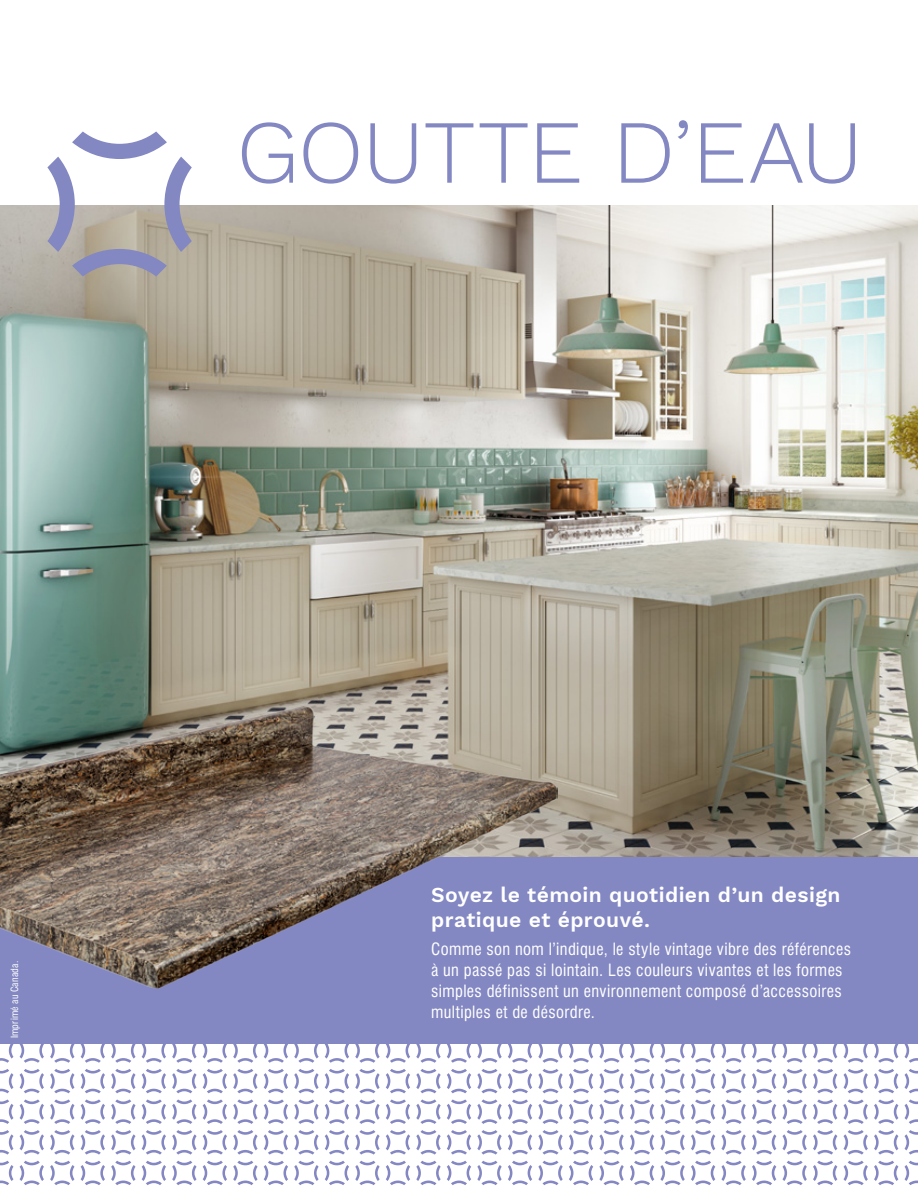
<style>
.page{position:relative;width:918px;height:1188px;background:#fff}
.page>*{position:absolute;margin:0;border:0;box-sizing:border-box;transform-origin:0 0}
.t1{font:300 90px "Work Sans";letter-spacing:-.02em;color:#8387c2}
.t2{font:600 21px/25.2px "Work Sans";letter-spacing:.02em;color:#fff}
.t3{font:condensed 16.5px/21px "Swiss 721 BT";letter-spacing:.025em;color:#fff}
.t4{font:condensed 9.75px "Swiss 721 BT";letter-spacing:.025em;color:#fff}
</style>
<div class="page">
<img style="left:0;top:205px;width:918px;height:653px">
<div style="left:0;top:858px;width:918px;height:200px;background:#8387c2"></div>
<img style="left:0;top:706px;width:558px;height:283px">
<div style="left:0;top:1045px;width:918px;height:143px;background:#fff"></div>
<svg style="left:0;top:1045px;width:13px;height:18px"></svg>
<svg style="left:20px;top:1045px;width:24px;height:18px"></svg>
<svg style="left:50px;top:1045px;width:24px;height:18px"></svg>
<svg style="left:81px;top:1045px;width:24px;height:18px"></svg>
<svg style="left:111px;top:1045px;width:25px;height:18px"></svg>
<svg style="left:142px;top:1045px;width:24px;height:18px"></svg>
<svg style="left:172px;top:1045px;width:25px;height:18px"></svg>
<svg style="left:203px;top:1045px;width:24px;height:18px"></svg>
<svg style="left:233px;top:1045px;width:25px;height:18px"></svg>
<svg style="left:264px;top:1045px;width:24px;height:18px"></svg>
<svg style="left:294px;top:1045px;width:25px;height:18px"></svg>
<svg style="left:325px;top:1045px;width:24px;height:18px"></svg>
<svg style="left:355px;top:1045px;width:25px;height:18px"></svg>
<svg style="left:386px;top:1045px;width:24px;height:18px"></svg>
<svg style="left:416px;top:1045px;width:25px;height:18px"></svg>
<svg style="left:447px;top:1045px;width:24px;height:18px"></svg>
<svg style="left:477px;top:1045px;width:25px;height:18px"></svg>
<svg style="left:508px;top:1045px;width:24px;height:18px"></svg>
<svg style="left:538px;top:1045px;width:25px;height:18px"></svg>
<svg style="left:569px;top:1045px;width:24px;height:18px"></svg>
<svg style="left:599px;top:1045px;width:25px;height:18px"></svg>
<svg style="left:630px;top:1045px;width:24px;height:18px"></svg>
<svg style="left:660px;top:1045px;width:25px;height:18px"></svg>
<svg style="left:691px;top:1045px;width:24px;height:18px"></svg>
<svg style="left:721px;top:1045px;width:25px;height:18px"></svg>
<svg style="left:752px;top:1045px;width:24px;height:18px"></svg>
<svg style="left:782px;top:1045px;width:25px;height:18px"></svg>
<svg style="left:813px;top:1045px;width:24px;height:18px"></svg>
<svg style="left:844px;top:1045px;width:24px;height:18px"></svg>
<svg style="left:874px;top:1045px;width:24px;height:18px"></svg>
<svg style="left:905px;top:1045px;width:13px;height:18px"></svg>
<svg style="left:0;top:1069px;width:13px;height:24px"></svg>
<svg style="left:20px;top:1069px;width:24px;height:24px"></svg>
<svg style="left:50px;top:1069px;width:24px;height:24px"></svg>
<svg style="left:81px;top:1069px;width:24px;height:24px"></svg>
<svg style="left:111px;top:1069px;width:25px;height:24px"></svg>
<svg style="left:142px;top:1069px;width:24px;height:24px"></svg>
<svg style="left:172px;top:1069px;width:25px;height:24px"></svg>
<svg style="left:203px;top:1069px;width:24px;height:24px"></svg>
<svg style="left:233px;top:1069px;width:25px;height:24px"></svg>
<svg style="left:264px;top:1069px;width:24px;height:24px"></svg>
<svg style="left:294px;top:1069px;width:25px;height:24px"></svg>
<svg style="left:325px;top:1069px;width:24px;height:24px"></svg>
<svg style="left:355px;top:1069px;width:25px;height:24px"></svg>
<svg style="left:386px;top:1069px;width:24px;height:24px"></svg>
<svg style="left:416px;top:1069px;width:25px;height:24px"></svg>
<svg style="left:447px;top:1069px;width:24px;height:24px"></svg>
<svg style="left:477px;top:1069px;width:25px;height:24px"></svg>
<svg style="left:508px;top:1069px;width:24px;height:24px"></svg>
<svg style="left:538px;top:1069px;width:25px;height:24px"></svg>
<svg style="left:569px;top:1069px;width:24px;height:24px"></svg>
<svg style="left:599px;top:1069px;width:25px;height:24px"></svg>
<svg style="left:630px;top:1069px;width:24px;height:24px"></svg>
<svg style="left:660px;top:1069px;width:25px;height:24px"></svg>
<svg style="left:691px;top:1069px;width:24px;height:24px"></svg>
<svg style="left:721px;top:1069px;width:25px;height:24px"></svg>
<svg style="left:752px;top:1069px;width:24px;height:24px"></svg>
<svg style="left:782px;top:1069px;width:25px;height:24px"></svg>
<svg style="left:813px;top:1069px;width:24px;height:24px"></svg>
<svg style="left:844px;top:1069px;width:24px;height:24px"></svg>
<svg style="left:874px;top:1069px;width:24px;height:24px"></svg>
<svg style="left:905px;top:1069px;width:13px;height:24px"></svg>
<svg style="left:0;top:1099px;width:13px;height:25px"></svg>
<svg style="left:20px;top:1099px;width:24px;height:25px"></svg>
<svg style="left:50px;top:1099px;width:24px;height:25px"></svg>
<svg style="left:81px;top:1099px;width:24px;height:25px"></svg>
<svg style="left:111px;top:1099px;width:25px;height:25px"></svg>
<svg style="left:142px;top:1099px;width:24px;height:25px"></svg>
<svg style="left:172px;top:1099px;width:25px;height:25px"></svg>
<svg style="left:203px;top:1099px;width:24px;height:25px"></svg>
<svg style="left:233px;top:1099px;width:25px;height:25px"></svg>
<svg style="left:264px;top:1099px;width:24px;height:25px"></svg>
<svg style="left:294px;top:1099px;width:25px;height:25px"></svg>
<svg style="left:325px;top:1099px;width:24px;height:25px"></svg>
<svg style="left:355px;top:1099px;width:25px;height:25px"></svg>
<svg style="left:386px;top:1099px;width:24px;height:25px"></svg>
<svg style="left:416px;top:1099px;width:25px;height:25px"></svg>
<svg style="left:447px;top:1099px;width:24px;height:25px"></svg>
<svg style="left:477px;top:1099px;width:25px;height:25px"></svg>
<svg style="left:508px;top:1099px;width:24px;height:25px"></svg>
<svg style="left:538px;top:1099px;width:25px;height:25px"></svg>
<svg style="left:569px;top:1099px;width:24px;height:25px"></svg>
<svg style="left:599px;top:1099px;width:25px;height:25px"></svg>
<svg style="left:630px;top:1099px;width:24px;height:25px"></svg>
<svg style="left:660px;top:1099px;width:25px;height:25px"></svg>
<svg style="left:691px;top:1099px;width:24px;height:25px"></svg>
<svg style="left:721px;top:1099px;width:25px;height:25px"></svg>
<svg style="left:752px;top:1099px;width:24px;height:25px"></svg>
<svg style="left:782px;top:1099px;width:25px;height:25px"></svg>
<svg style="left:813px;top:1099px;width:24px;height:25px"></svg>
<svg style="left:844px;top:1099px;width:24px;height:25px"></svg>
<svg style="left:874px;top:1099px;width:24px;height:25px"></svg>
<svg style="left:905px;top:1099px;width:13px;height:25px"></svg>
<svg style="left:0;top:1130px;width:13px;height:25px"></svg>
<svg style="left:20px;top:1130px;width:24px;height:25px"></svg>
<svg style="left:50px;top:1130px;width:24px;height:25px"></svg>
<svg style="left:81px;top:1130px;width:24px;height:25px"></svg>
<svg style="left:111px;top:1130px;width:25px;height:25px"></svg>
<svg style="left:142px;top:1130px;width:24px;height:25px"></svg>
<svg style="left:172px;top:1130px;width:25px;height:25px"></svg>
<svg style="left:203px;top:1130px;width:24px;height:25px"></svg>
<svg style="left:233px;top:1130px;width:25px;height:25px"></svg>
<svg style="left:264px;top:1130px;width:24px;height:25px"></svg>
<svg style="left:294px;top:1130px;width:25px;height:25px"></svg>
<svg style="left:325px;top:1130px;width:24px;height:25px"></svg>
<svg style="left:355px;top:1130px;width:25px;height:25px"></svg>
<svg style="left:386px;top:1130px;width:24px;height:25px"></svg>
<svg style="left:416px;top:1130px;width:25px;height:25px"></svg>
<svg style="left:447px;top:1130px;width:24px;height:25px"></svg>
<svg style="left:477px;top:1130px;width:25px;height:25px"></svg>
<svg style="left:508px;top:1130px;width:24px;height:25px"></svg>
<svg style="left:538px;top:1130px;width:25px;height:25px"></svg>
<svg style="left:569px;top:1130px;width:24px;height:25px"></svg>
<svg style="left:599px;top:1130px;width:25px;height:25px"></svg>
<svg style="left:630px;top:1130px;width:24px;height:25px"></svg>
<svg style="left:660px;top:1130px;width:25px;height:25px"></svg>
<svg style="left:691px;top:1130px;width:24px;height:25px"></svg>
<svg style="left:721px;top:1130px;width:25px;height:25px"></svg>
<svg style="left:752px;top:1130px;width:24px;height:25px"></svg>
<svg style="left:782px;top:1130px;width:25px;height:25px"></svg>
<svg style="left:813px;top:1130px;width:24px;height:25px"></svg>
<svg style="left:844px;top:1130px;width:24px;height:25px"></svg>
<svg style="left:874px;top:1130px;width:24px;height:25px"></svg>
<svg style="left:905px;top:1130px;width:13px;height:25px"></svg>
<svg style="left:0;top:1161px;width:13px;height:24px"></svg>
<svg style="left:20px;top:1161px;width:24px;height:24px"></svg>
<svg style="left:50px;top:1161px;width:24px;height:24px"></svg>
<svg style="left:81px;top:1161px;width:24px;height:24px"></svg>
<svg style="left:111px;top:1161px;width:25px;height:24px"></svg>
<svg style="left:142px;top:1161px;width:24px;height:24px"></svg>
<svg style="left:172px;top:1161px;width:25px;height:24px"></svg>
<svg style="left:203px;top:1161px;width:24px;height:24px"></svg>
<svg style="left:233px;top:1161px;width:25px;height:24px"></svg>
<svg style="left:264px;top:1161px;width:24px;height:24px"></svg>
<svg style="left:294px;top:1161px;width:25px;height:24px"></svg>
<svg style="left:325px;top:1161px;width:24px;height:24px"></svg>
<svg style="left:355px;top:1161px;width:25px;height:24px"></svg>
<svg style="left:386px;top:1161px;width:24px;height:24px"></svg>
<svg style="left:416px;top:1161px;width:25px;height:24px"></svg>
<svg style="left:447px;top:1161px;width:24px;height:24px"></svg>
<svg style="left:477px;top:1161px;width:25px;height:24px"></svg>
<svg style="left:508px;top:1161px;width:24px;height:24px"></svg>
<svg style="left:538px;top:1161px;width:25px;height:24px"></svg>
<svg style="left:569px;top:1161px;width:24px;height:24px"></svg>
<svg style="left:599px;top:1161px;width:25px;height:24px"></svg>
<svg style="left:630px;top:1161px;width:24px;height:24px"></svg>
<svg style="left:660px;top:1161px;width:25px;height:24px"></svg>
<svg style="left:691px;top:1161px;width:24px;height:24px"></svg>
<svg style="left:721px;top:1161px;width:25px;height:24px"></svg>
<svg style="left:752px;top:1161px;width:24px;height:24px"></svg>
<svg style="left:782px;top:1161px;width:25px;height:24px"></svg>
<svg style="left:813px;top:1161px;width:24px;height:24px"></svg>
<svg style="left:844px;top:1161px;width:24px;height:24px"></svg>
<svg style="left:874px;top:1161px;width:24px;height:24px"></svg>
<svg style="left:905px;top:1161px;width:13px;height:24px"></svg>
<svg style="left:47px;top:131px;width:145px;height:145px"></svg>
<h1 class="t1" style="left:236px;top:99px;width:629px">GOUTTE D’EAU</h1>
<p class="t4" style="left:9px;top:1038px;width:79px;rotate:-90deg">Imprimé au Canada.</p>
<p class="t2" style="left:431px;top:883px;width:411px">Soyez le témoin quotidien d’un design pratique et éprouvé.</p>
<p class="t3" style="left:431px;top:938px;width:422px">Comme son nom l’indique, le style vintage vibre des références à un passé pas si lointain. Les couleurs vivantes et les formes simples définissent un environnement composé d’accessoires multiples et de désordre.</p>
</div>
